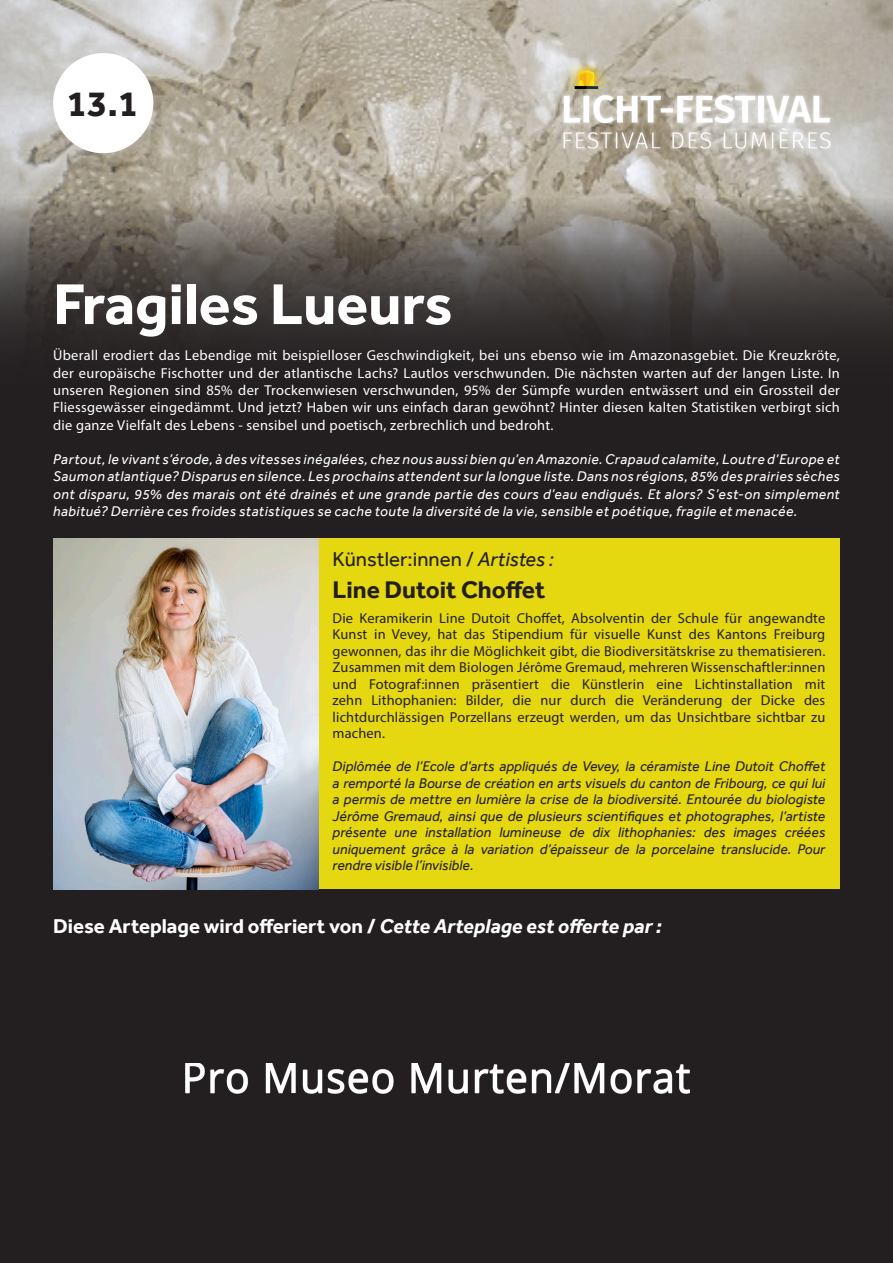
<style>
.page{position:relative;width:893px;height:1263px;background:#231f20}
.page>*{position:absolute;margin:0;border:0;box-sizing:border-box;transform-origin:0 0}
.t1{font:700 59.4px "Effra";color:#fff}
.t2{font:700 37.35px "Effra";color:#231f20}
.t3{font:700 24.75px "Effra";color:#231f20}
.t4{font:700 20.55px "Effra";color:#fff}
.t5{font:20.55px "Effra";color:#231f20}
.t6{font:14.4px/17.2px "Myriad Pro";letter-spacing:.02em;color:#fff;text-align:justify}
.t7{font:14.4px/16.5px "Myriad Pro";letter-spacing:.01em;color:#231f20;text-align:justify}
.t8{font:italic 14.4px/16.5px "Effra";letter-spacing:.005em;color:#231f20;text-align:justify}
.t9{font:italic 14.4px/17.2px "Effra";letter-spacing:.03em;color:#fff;text-align:justify}
.s1{font-style:italic}
</style>
<div class="page">
<div style="left:319px;top:539px;width:521px;height:350px;background:#e5d710"></div>
<img style="left:53px;top:539px;width:266px;height:350px">
<img style="left:0;top:0;width:893px;height:198px">
<svg style="left:0;top:198px;width:893px;height:144px"></svg>
<img style="left:555px;top:53px;width:285px;height:104px">
<div style="left:53px;top:53px;width:100px;height:100px;background:#fff;border-radius:50%"></div>
<img style="left:186px;top:1063px;width:504px;height:31px">
<p class="t2" style="left:67px;top:81px;width:73px">13.1</p>
<p class="t1" style="left:53px;top:269px;width:401px">Fragiles Lueurs</p>
<p class="t6" style="left:53px;top:347px;width:788px">Überall erodiert das Lebendige mit beispielloser Geschwindigkeit, bei uns ebenso wie im Amazonasgebiet. Die Kreuzkröte, der europäische Fischotter und der atlantische Lachs? Lautlos verschwunden. Die nächsten warten auf der langen Liste. In unseren Regionen sind 85% der Trockenwiesen verschwunden, 95% der Sümpfe wurden entwässert und ein Grossteil der Fliessgewässer eingedämmt. Und jetzt? Haben wir uns einfach daran gewöhnt? Hinter diesen kalten Statistiken verbirgt sich die ganze Vielfalt des Lebens - sensibel und poetisch, zerbrechlich und bedroht.</p>
<p class="t9" style="left:53px;top:450px;width:788px">Partout, le vivant s’érode, à des vitesses inégalées, chez nous aussi bien qu’en Amazonie. Crapaud calamite, Loutre d’Europe et Saumon atlantique? Disparus en silence. Les prochains attendent sur la longue liste. Dans nos régions, 85% des prairies sèches ont disparu, 95% des marais ont été drainés et une grande partie des cours d’eau endigués. Et alors? S’est-on simplement habitué? Derrière ces froides statistiques se cache toute la diversité de la vie, sensible et poétique, fragile et menacée.</p>
<p class="t5" style="left:333px;top:547px;width:223px">Künstler:innen / <span class="s1">Artistes :</span></p>
<p class="t3" style="left:333px;top:575px;width:214px">Line Dutoit Choffet</p>
<p class="t7" style="left:333px;top:609px;width:494px">Die Keramikerin Line Dutoit Choffet, Absolventin der Schule für angewandte Kunst in Vevey, hat das Stipendium für visuelle Kunst des Kantons Freiburg gewonnen, das ihr die Möglichkeit gibt, die Biodiversitätskrise zu thematisieren.<br>Zusammen mit dem Biologen Jérôme Gremaud, mehreren Wissenschaftler:innen und Fotograf:innen präsentiert die Künstlerin eine Lichtinstallation mit zehn Lithophanien: Bilder, die nur durch die Veränderung der Dicke des lichtdurchlässigen Porzellans erzeugt werden, um das Unsichtbare sichtbar zu machen.</p>
<p class="t8" style="left:333px;top:758px;width:494px">Diplômée de l’Ecole d’arts appliqués de Vevey, la céramiste Line Dutoit Choffet a remporté la Bourse de création en arts visuels du canton de Fribourg, ce qui lui a permis de mettre en lumière la crise de la biodiversité. Entourée du biologiste Jérôme Gremaud, ainsi que de plusieurs scientifiques et photographes, l’artiste présente une installation lumineuse de dix lithophanies: des images créées uniquement grâce à la variation d’épaisseur de la porcelaine translucide. Pour rendre visible l’invisible.</p>
<p class="t4" style="left:53px;top:914px;width:610px">Diese Arteplage wird offeriert von / <span class="s1">Cette Arteplage est offerte par :</span></p>
</div>
